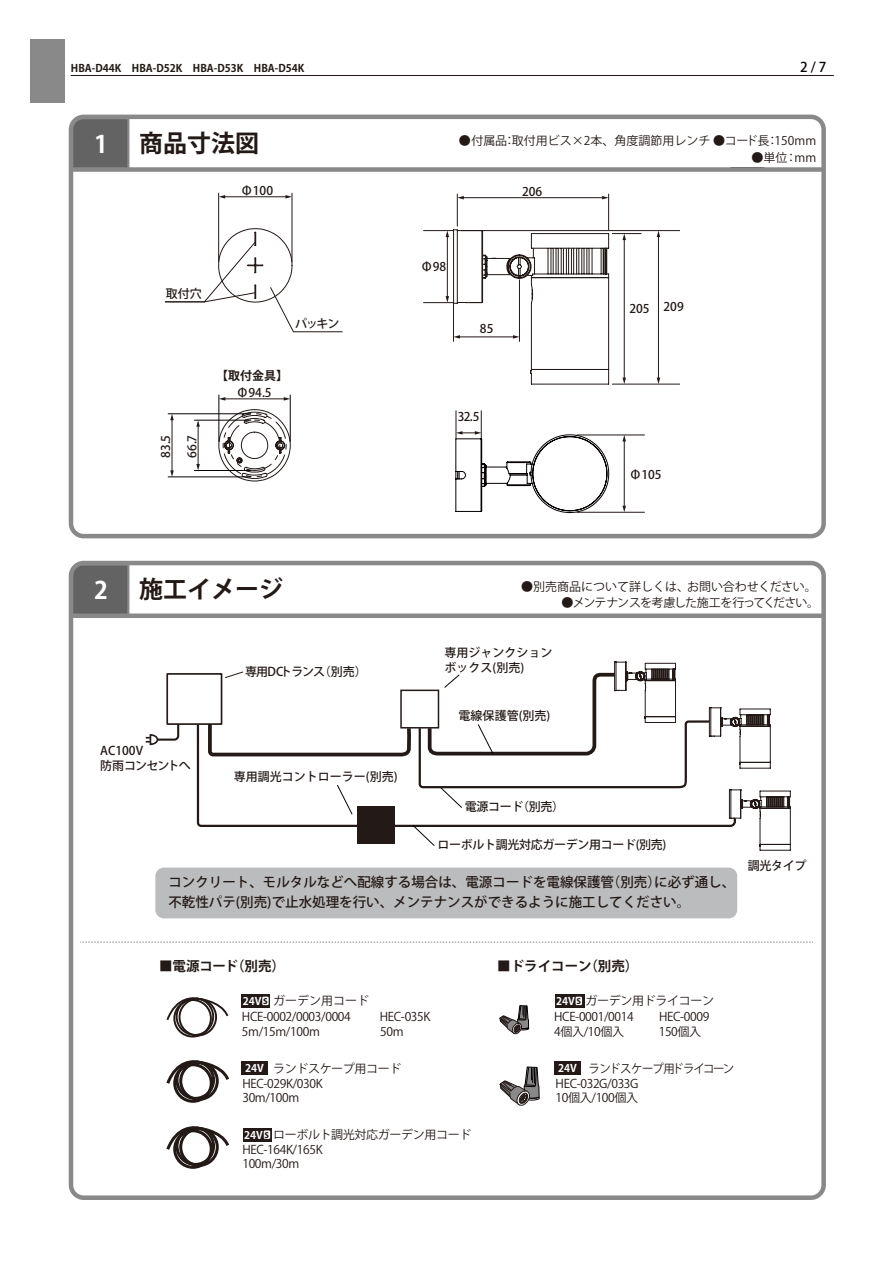
<style>
.page{position:relative;width:893px;height:1263px;background:#fff}
.page>*{position:absolute;margin:0;border:0;box-sizing:border-box;transform-origin:0 0}
.t1{font:700 24px "Koz Go Pro";color:#231916}
.t2{font:700 24px "Koz Go Pro";color:#fff}
.t3{font:500 13.5px/19.5px "Koz Go Pro";color:#231916}
.t4{font:700 13.5px "Koz Go Pro";color:#231916}
.t5{font:500 13.5px "Koz Go Pro";color:#0a0305}
.t6{font:12px/14.4px "Koz Go Pro";letter-spacing:-.03em;color:#231916}
.t7{font:500 12px/15px "Koz Go Pro";color:#231916}
.t8{font:12px "Koz Go Pro";color:#231916}
.t9{font:12px "Koz Go Pro";letter-spacing:-.08em;color:#231916}
.t10{font:500 12px "Koz Go Pro";letter-spacing:-.03em;color:#231916}
.t11{font:12px "Koz Go Pro";letter-spacing:-.11em;color:#231916;scale:.95 1}
.t12{font:500 12px "Koz Go Pro";letter-spacing:-.08em;color:#231916}
.t13{font:700 12px "Koz Go Pro";color:#231916}
.t14{font:700 10.5px "Koz Go Pro";color:#231916}
.t15{font:700 10.5px "Koz Go Pro";color:#fff}
.s1{color:#231916}
</style>
<div class="page">
<div style="left:74px;top:120px;width:56px;height:47px;background:#646363"></div>
<div style="left:69px;top:115px;width:757px;height:423px;border:4px solid #898989;border-radius:13px"></div>
<div style="left:71px;top:167px;width:752px;height:5px;background:#898989"></div>
<div style="left:30px;top:39px;width:34px;height:64px;background:#898989"></div>
<hr style="left:71px;top:75px;width:763px;height:1px;background:#231916">
<div style="left:74px;top:566px;width:56px;height:47px;background:#646363"></div>
<div style="left:69px;top:561px;width:757px;height:639px;border:4px solid #898989;border-radius:13px"></div>
<div style="left:71px;top:613px;width:752px;height:5px;background:#898989"></div>
<svg style="left:146px;top:725px;width:34px;height:21px"></svg>
<div style="left:166px;top:673px;width:56px;height:52px;border:2px solid #241916"></div>
<div style="left:155px;top:867px;width:582px;height:51px;background:#bbbcbd;border-radius:9px"></div>
<svg style="left:80px;top:942px;width:733px;height:1px"></svg>
<hr style="left:165px;top:302px;width:39px;height:1px;background:#231916">
<svg style="left:204px;top:228px;width:90px;height:104px"></svg>
<hr style="left:293px;top:331px;width:49px;height:1px;background:#231916">
<hr style="left:224px;top:197px;width:63px;height:1px;background:#231916">
<svg style="left:219px;top:195px;width:6px;height:4px"></svg>
<svg style="left:285px;top:195px;width:7px;height:4px"></svg>
<hr style="left:292px;top:193px;width:1px;height:69px;background:#231916">
<hr style="left:218px;top:193px;width:1px;height:69px;background:#231916">
<hr style="left:463px;top:197px;width:140px;height:1px;background:#231916">
<svg style="left:458px;top:196px;width:6px;height:3px"></svg>
<svg style="left:602px;top:196px;width:6px;height:3px"></svg>
<hr style="left:608px;top:194px;width:1px;height:36px;background:#231916">
<hr style="left:457px;top:194px;width:1px;height:32px;background:#231916">
<hr style="left:624px;top:440px;width:1px;height:67px;background:#231916">
<svg style="left:622px;top:436px;width:4px;height:5px"></svg>
<svg style="left:622px;top:506px;width:4px;height:6px"></svg>
<svg style="left:446px;top:229px;width:195px;height:156px"></svg>
<hr style="left:424px;top:230px;width:30px;height:1px;background:#231916">
<hr style="left:424px;top:302px;width:30px;height:1px;background:#231916">
<hr style="left:453px;top:304px;width:1px;height:37px;background:#231916">
<hr style="left:519px;top:280px;width:1px;height:61px;background:#231916">
<hr style="left:658px;top:236px;width:1px;height:143px;background:#231916">
<svg style="left:657px;top:231px;width:3px;height:6px"></svg>
<svg style="left:657px;top:378px;width:3px;height:6px"></svg>
<hr style="left:612px;top:384px;width:68px;height:1px;background:#231916">
<hr style="left:577px;top:512px;width:67px;height:1px;background:#231916">
<hr style="left:577px;top:435px;width:67px;height:1px;background:#231916">
<hr style="left:461px;top:230px;width:219px;height:1px;background:#231916">
<svg style="left:206px;top:661px;width:585px;height:190px"></svg>
<svg style="left:455px;top:411px;width:154px;height:102px"></svg>
<svg style="left:499px;top:1005px;width:30px;height:30px"></svg>
<svg style="left:499px;top:1066px;width:41px;height:40px"></svg>
<div style="left:242px;top:994px;width:28px;height:13px;background:#231916"></div>
<div style="left:242px;top:1061px;width:26px;height:14px;background:#231916"></div>
<div style="left:555px;top:994px;width:29px;height:13px;background:#231916"></div>
<div style="left:555px;top:1061px;width:26px;height:14px;background:#231916"></div>
<div style="left:176px;top:997px;width:38px;height:39px;border:2px solid #231916;border-radius:50%"></div>
<div style="left:173px;top:999px;width:39px;height:38px;border:2px solid #231916;border-radius:50%"></div>
<div style="left:179px;top:998px;width:38px;height:38px;border:2px solid #231916;border-radius:50%"></div>
<svg style="left:166px;top:997px;width:63px;height:25px"></svg>
<div style="left:175px;top:1060px;width:40px;height:40px;border:3px solid #231916;border-radius:50%"></div>
<div style="left:173px;top:1063px;width:40px;height:40px;border:3px solid #231916;border-radius:50%"></div>
<div style="left:179px;top:1061px;width:40px;height:40px;border:3px solid #231916;border-radius:50%"></div>
<svg style="left:166px;top:1060px;width:64px;height:27px"></svg>
<div style="left:175px;top:1126px;width:40px;height:40px;border:3px solid #231916;border-radius:50%"></div>
<div style="left:173px;top:1129px;width:40px;height:40px;border:3px solid #231916;border-radius:50%"></div>
<div style="left:179px;top:1127px;width:40px;height:40px;border:3px solid #231916;border-radius:50%"></div>
<svg style="left:166px;top:1126px;width:64px;height:27px"></svg>
<div style="left:262px;top:997px;width:7px;height:8px;background:#fff"></div>
<div style="left:576px;top:997px;width:6px;height:8px;background:#fff"></div>
<div style="left:243px;top:1128px;width:29px;height:13px;background:#231916"></div>
<div style="left:264px;top:1130px;width:6px;height:9px;background:#fff"></div>
<svg style="left:218px;top:409px;width:73px;height:72px"></svg>
<hr style="left:224px;top:399px;width:61px;height:1px;background:#231916">
<svg style="left:220px;top:397px;width:5px;height:4px"></svg>
<svg style="left:284px;top:397px;width:6px;height:4px"></svg>
<hr style="left:290px;top:395px;width:1px;height:47px;background:#060101">
<hr style="left:219px;top:395px;width:1px;height:47px;background:#060101">
<hr style="left:172px;top:419px;width:1px;height:53px;background:#231916">
<svg style="left:170px;top:470px;width:4px;height:7px"></svg>
<svg style="left:170px;top:414px;width:4px;height:6px"></svg>
<hr style="left:168px;top:413px;width:83px;height:1px;background:#060101">
<hr style="left:168px;top:477px;width:83px;height:1px;background:#060101">
<hr style="left:198px;top:425px;width:1px;height:40px;background:#231916">
<svg style="left:196px;top:464px;width:4px;height:6px"></svg>
<svg style="left:196px;top:421px;width:4px;height:6px"></svg>
<hr style="left:194px;top:420px;width:57px;height:1px;background:#060101">
<hr style="left:194px;top:470px;width:57px;height:1px;background:#060101">
<p class="t14" style="left:71px;top:61px;width:235px">HBA-D44K　HBA-D52K　HBA-D53K　HBA-D54K</p>
<p class="t5" style="left:800px;top:59px;width:28px">2 / 7</p>
<h1 class="t2" style="left:94px;top:128px;width:15px">1</h1>
<h1 class="t1" style="left:139px;top:127px;width:121px">商品寸法図</h1>
<p class="t8" style="left:459px;top:133px;width:359px">●付属品：取付用ビス×2本、角度調節用レンチ ●コード長：150mm</p>
<p class="t6" style="left:751px;top:151px;width:66px">●単位：mm</p>
<p class="t7" style="left:241px;top:184px;width:34px">Φ100</p>
<p class="t7" style="left:166px;top:287px;width:37px">取付穴</p>
<p class="t7" style="left:153px;top:458px;width:25px;line-height:26.1px;rotate:-90deg">83.5<br>66.7</p>
<p class="t7" style="left:295px;top:317px;width:46px">パッキン</p>
<p class="t13" style="left:216px;top:367px;width:73px">【取付金具】</p>
<p class="t7" style="left:237px;top:386px;width:37px">Φ94.5</p>
<p class="t7" style="left:421px;top:259px;width:27px">Φ98</p>
<p class="t7" style="left:522px;top:184px;width:22px">206</p>
<p class="t7" style="left:480px;top:322px;width:15px">85</p>
<p class="t7" style="left:458px;top:410px;width:23px">32.5</p>
<p class="t7" style="left:629px;top:301px;width:22px">205</p>
<p class="t7" style="left:664px;top:300px;width:22px">209</p>
<p class="t7" style="left:629px;top:468px;width:34px">Φ105</p>
<h1 class="t2" style="left:94px;top:574px;width:15px">2</h1>
<h1 class="t1" style="left:139px;top:574px;width:145px">施工イメージ</h1>
<p class="t8" style="left:521px;top:579px;width:297px">●別売商品について詳しくは、お問い合わせください。</p>
<p class="t9" style="left:562px;top:594px;width:259px">●メンテナンスを考慮した施工を行ってください。</p>
<p class="t7" style="left:445px;top:645px;width:109px">専用ジャンクションボックス(別売)</p>
<p class="t12" style="left:245px;top:664px;width:123px">専用DCトランス（別売）</p>
<p class="t7" style="left:100px;top:744px;width:92px;line-height:14.2px">AC100V<br>防雨コンセントへ</p>
<p class="t7" style="left:234px;top:769px;width:165px">専用調光コントローラー(別売)</p>
<p class="t7" style="left:459px;top:708px;width:93px">電線保護管(別売)</p>
<p class="t7" style="left:465px;top:800px;width:101px">電源コード（別売）</p>
<p class="t10" style="left:438px;top:837px;width:230px">ローボルト調光対応ガーデン用コード(別売)</p>
<p class="t3" style="left:168px;top:873px;width:568px">コンクリート、モルタルなどへ配線する場合は、電源コードを電線保護管（別売）に必ず通し、不乾性パテ(別売)で止水処理を行い、メンテナンスができるように施工してください。</p>
<p class="t7" style="left:748px;top:858px;width:60px">調光タイプ</p>
<p class="t4" style="left:159px;top:957px;width:128px">■電源コード（別売）</p>
<p class="t4" style="left:497px;top:957px;width:143px">■ドライコーン（別売）</p>
<p class="t6" style="left:242px;top:1010px;width:110px">HCE-0002/0003/0004</p>
<p class="t6" style="left:380px;top:1010px;width:52px">HEC-035K</p>
<p class="t6" style="left:242px;top:1024px;width:79px">5m/15m/100m</p>
<p class="t6" style="left:352px;top:1024px;width:53px">　 　50m</p>
<p class="t6" style="left:586px;top:994px;width:130px">ガーデン用ドライコーン</p>
<p class="t8" style="left:273px;top:993px;width:97px">ガーデン用コード</p>
<p class="t15" style="left:243px;top:994px;width:20px">24V</p>
<p class="t15" style="left:556px;top:994px;width:20px">24V</p>
<p class="t14" style="left:263px;top:993px;width:6px">s</p>
<p class="t14" style="left:576px;top:993px;width:6px">s</p>
<p class="t6" style="left:554px;top:1010px;width:157px">HCE-0001/0014　 　HEC-0009<br>4個入/10個入　　　150個入</p>
<p class="t15" style="left:245px;top:1061px;width:20px">24V</p>
<p class="t6" style="left:273px;top:1062px;width:130px">ランドスケープ用コード</p>
<p class="t6" style="left:242px;top:1076px;width:82px">HEC-029K/030K<br>30m/100m</p>
<p class="t6" style="left:273px;top:1128px;width:200px">ローボルト調光対応ガーデン用コード</p>
<p class="t15" style="left:244px;top:1128px;width:26px">24V<span class="s1">s</span></p>
<p class="t6" style="left:242px;top:1142px;width:82px">HEC-164K/165K<br>100m/30m</p>
<p class="t15" style="left:558px;top:1061px;width:20px">24V</p>
<p class="t11" style="left:588px;top:1061px;width:155px">ランドスケープ用ドライコーン</p>
<p class="t6" style="left:556px;top:1076px;width:84px">HEC-032G/033G<br>10個入/100個入</p>
</div>
